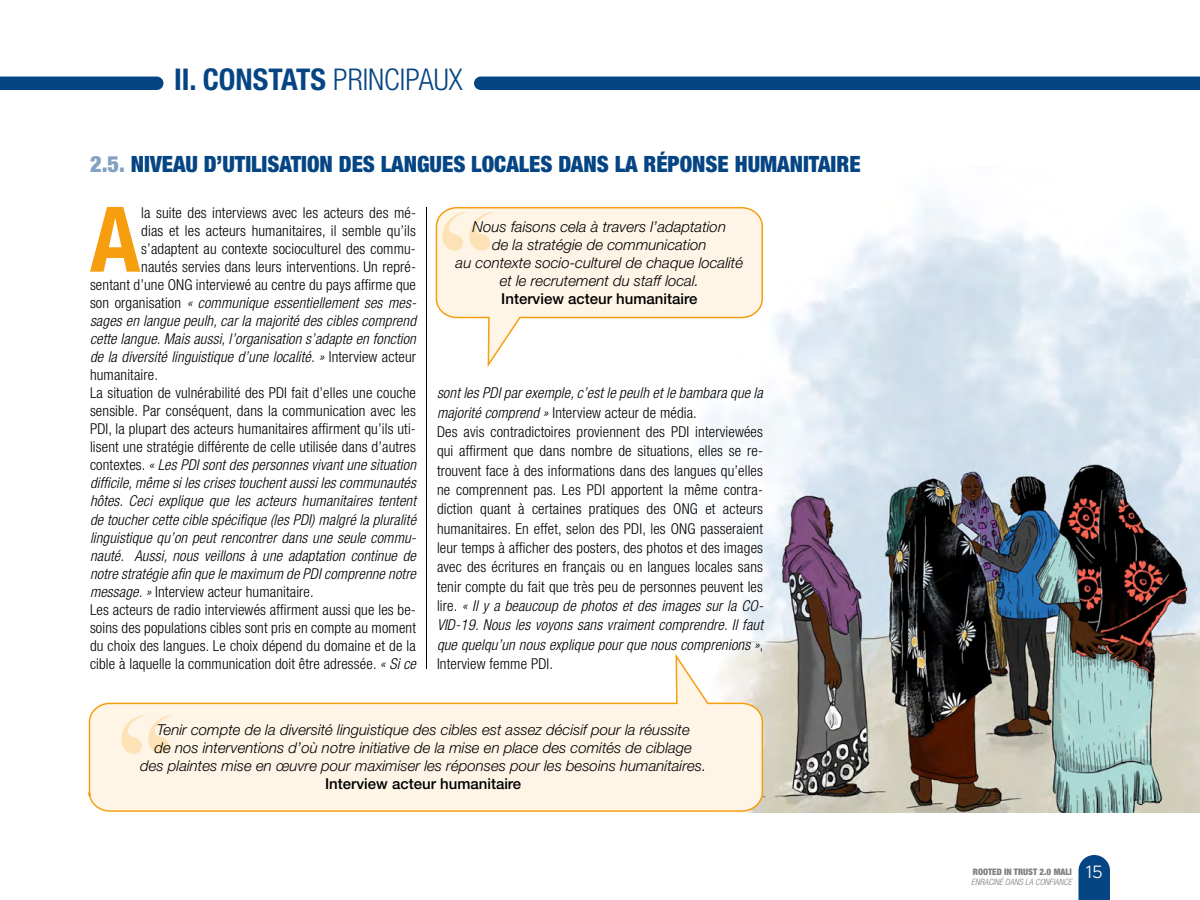
<style>
.page{position:relative;width:1200px;height:900px;background:#fff}
.page>*{position:absolute;margin:0;border:0;box-sizing:border-box;transform-origin:0 0}
.t1{font:700 condensed 90.6px "Helvetica Neue LT Std";color:#f79e0f}
.t2{font:700 condensed 30px "Helvetica Neue LT Std";color:#064584}
.t3{font:900 condensed 22.5px "Helvetica Neue LT Std";color:#064584}
.t4{font:300 condensed 15px/19.4px "Helvetica Neue LT Std";letter-spacing:.01em;color:#000}
.t5{font:italic 300 condensed 15px "Helvetica Neue LT Std";letter-spacing:.01em;color:#000}
.t6{font:italic 300 15px/18px "Helvetica Neue LT Std";color:#000;text-align:center}
.t7{font:500 15px "Helvetica Neue LT Std";color:#000}
.t8{font:900 condensed 9px "Helvetica Neue LT Std";color:#808080}
.t9{font:italic 300 condensed 8.7px "Helvetica Neue LT Std";color:#808080}
.s1{font-weight:300}
.s2{color:#83a2c2}
.s3{font-style:normal}
.s4{font-style:italic}
.s5{font-family:"Metropolis";font-weight:300;font-stretch:normal;font-size:18px;color:#fff}
</style>
<div class="page">
<svg style="left:1078px;top:855px;width:32px;height:45px"></svg>
<img style="left:701px;top:197px;width:499px;height:615px">
<hr style="left:426px;top:207px;width:1px;height:462px;background:#000">
<svg style="left:88px;top:651px;width:676px;height:162px"></svg>
<svg style="left:121px;top:715px;width:50px;height:39px;background:#fdedd4"></svg>
<svg style="left:435px;top:206px;width:329px;height:164px"></svg>
<svg style="left:442px;top:212px;width:51px;height:39px;background:#fdedd3"></svg>
<div style="left:0;top:77px;width:163px;height:13px;background:#064584"></div>
<div style="left:474px;top:77px;width:726px;height:13px;background:#064584"></div>
<h2 class="t2" style="left:174px;top:61px;width:290px">II. CONSTATS <span class="s1">PRINCIPAUX</span></h2>
<h3 class="t3" style="left:90px;top:150px;width:772px"><span class="s2">2.5.</span> NIVEAU D’UTILISATION DES LANGUES LOCALES DANS LA RÉPONSE HUMANITAIRE</h3>
<h1 class="t1" style="left:90px;top:185px;width:52px">A</h1>
<p class="t4" style="left:141px;top:203px;width:276px">la suite des interviews avec les acteurs des mé-</p>
<p class="t4" style="left:141px;top:221px;width:276px">dias et les acteurs humanitaires, il semble qu’ils</p>
<p class="t4" style="left:141px;top:239px;width:276px">s’adaptent au contexte socioculturel des commu-</p>
<p class="t4" style="left:141px;top:257px;width:276px">nautés servies dans leurs interventions. Un repré-</p>
<p class="t4" style="left:90px;top:275px;width:328px">sentant d’une ONG interviewé au centre du pays affirme que</p>
<p class="t5" style="left:90px;top:294px;width:328px"><span class="s3">son organisation</span> « communique essentiellement ses mes-</p>
<p class="t5" style="left:90px;top:312px;width:327px">sages en langue peulh, car la majorité des cibles comprend</p>
<p class="t5" style="left:90px;top:330px;width:327px">cette langue. Mais aussi, l’organisation s’adapte en fonction</p>
<p class="t5" style="left:90px;top:348px;width:328px">de la diversité linguistique d’une localité. » <span class="s3">Interview acteur</span></p>
<p class="t4" style="left:90px;top:365px;width:69px">humanitaire.</p>
<p class="t4" style="left:90px;top:383px;width:327px">La situation de vulnérabilité des PDI fait d’elles une couche</p>
<p class="t4" style="left:90px;top:401px;width:327px">sensible. Par conséquent, dans la communication avec les</p>
<p class="t4" style="left:90px;top:419px;width:327px">PDI, la plupart des acteurs humanitaires affirment qu’ils uti-</p>
<p class="t4" style="left:90px;top:437px;width:328px">lisent une stratégie différente de celle utilisée dans d’autres</p>
<p class="t5" style="left:90px;top:456px;width:328px"><span class="s3">contextes.</span> « Les PDI sont des personnes vivant une situation</p>
<p class="t5" style="left:90px;top:475px;width:328px">difficile, même si les crises touchent aussi les communautés</p>
<p class="t5" style="left:90px;top:493px;width:327px">hôtes. Ceci explique que les acteurs humanitaires tentent</p>
<p class="t5" style="left:90px;top:511px;width:328px">de toucher cette cible spécifique (les PDI) malgré la pluralité</p>
<p class="t5" style="left:90px;top:529px;width:328px">linguistique qu’on peut rencontrer dans une seule commu-</p>
<p class="t5" style="left:90px;top:547px;width:327px">nauté. Aussi, nous veillons à une adaptation continue de</p>
<p class="t5" style="left:90px;top:565px;width:328px">notre stratégie afin que le maximum de PDI comprenne notre</p>
<p class="t4" style="left:90px;top:582px;width:225px"><span class="s4">message. »</span> Interview acteur humanitaire.</p>
<p class="t4" style="left:90px;top:600px;width:327px">Les acteurs de radio interviewés affirment aussi que les be-</p>
<p class="t4" style="left:90px;top:618px;width:328px">soins des populations cibles sont pris en compte au moment</p>
<p class="t4" style="left:90px;top:636px;width:327px">du choix des langues. Le choix dépend du domaine et de la</p>
<p class="t4" style="left:90px;top:654px;width:328px">cible à laquelle la communication doit être adressée. <span class="s4">« Si ce</span></p>
<p class="t6" style="left:456px;top:217px;width:289px">Nous faisons cela à travers l’adaptation<br>de la stratégie de communication<br>au contexte socio-culturel de chaque localité et le recrutement du staff local.</p>
<p class="t7" style="left:501px;top:290px;width:198px">Interview acteur humanitaire</p>
<p class="t4" style="left:437px;top:383px;width:328px"><span class="s4">sont les PDI par exemple, c’est le peulh et le bambara que la majorité comprend »</span> Interview acteur de média.<br>Des avis contradictoires proviennent des PDI interviewées qui affirment que dans nombre de situations, elles se re&shy;trouvent face à des informations dans des langues qu’elles ne comprennent pas. Les PDI apportent la même contra&shy;diction quant à certaines pratiques des ONG et acteurs humanitaires. En effet, selon des PDI, les ONG passeraient leur temps à afficher des posters, des photos et des images avec des écritures en français ou en langues locales sans tenir compte du fait que très peu de personnes peuvent les lire. <span class="s4">« Il y a beaucoup de photos et des images sur la CO-VID-19. Nous les voyons sans vraiment comprendre. Il faut que quelqu’un nous explique pour que nous comprenions »</span>, Interview femme PDI.</p>
<p class="t6" style="left:140px;top:720px;width:568px">Tenir compte de la diversité linguistique des cibles est assez décisif pour la réussite<br>de nos interventions d’où notre initiative de la mise en place des comités de ciblage<br>des plaintes mise en œuvre pour maximiser les réponses pour les besoins humanitaires.</p>
<p class="t7" style="left:325px;top:775px;width:198px">Interview acteur humanitaire</p>
<p class="t8" style="left:973px;top:866px;width:131px">ROOTED IN TRUST 2.0 MALI <span class="s5">15</span></p>
<p class="t9" style="left:971px;top:877px;width:102px">ENRACINÉ DANS LA CONFIANCE</p>
</div>
